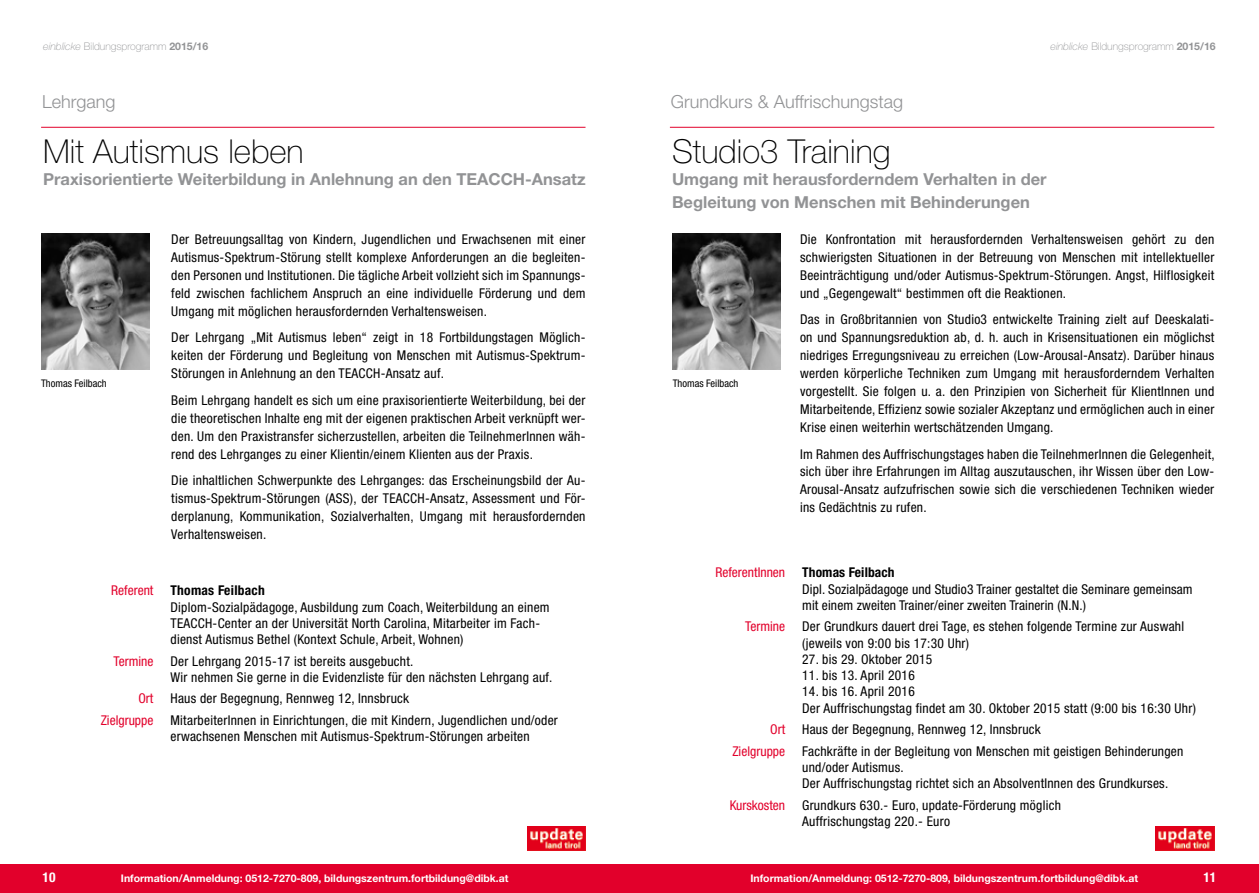
<style>
.page{position:relative;width:1259px;height:893px;background:#fff}
.page>*{position:absolute;margin:0;border:0;box-sizing:border-box;transform-origin:0 0}
.t1{font:100 33px "Helvetica Neue LT Std";color:#000}
.t2{font:300 18px "Helvetica Neue LT Std";color:#929395}
.t3{font:700 16.5px/22.5px "Helvetica Neue LT Std";color:#929395}
.t4{font:condensed 13.5px/18px "Helvetica Neue LT Std";letter-spacing:.02em;color:#000}
.t5{font:condensed 13.5px "Helvetica Neue LT Std";color:#e2002b}
.t6{font:700 condensed 13.5px "Helvetica Neue LT Std";letter-spacing:.01em;color:#000}
.t7{font:700 condensed 13.5px "Helvetica Neue LT Std";color:#fff}
.t8{font:700 10.5px "Helvetica Neue LT Std";color:#fff}
.t9{font:100 10.5px "Helvetica Neue LT Std";color:#929395}
.t10{font:condensed 10.5px "Helvetica Neue LT Std";color:#000}
.s1{font-style:italic}
.s2{font-weight:700}
</style>
<div class="page">
<div style="left:629px;top:864px;width:630px;height:29px;background:#e2002b"></div>
<div style="left:0;top:864px;width:629px;height:29px;background:#e2002b"></div>
<hr style="left:41px;top:127px;width:544px;height:1px;background:#e2002b">
<img style="left:41px;top:234px;width:109px;height:135px">
<img style="left:672px;top:234px;width:108px;height:135px">
<img style="left:527px;top:826px;width:58px;height:24px">
<hr style="left:670px;top:127px;width:544px;height:1px;background:#e2002b">
<img style="left:1155px;top:826px;width:59px;height:24px">
<p class="t9" style="left:43px;top:40px;width:167px"><span class="s1">einblicke</span> Bildungsprogramm <span class="s2">2015/16</span></p>
<p class="t9" style="left:1050px;top:40px;width:167px"><span class="s1">einblicke</span> Bildungsprogramm <span class="s2">2015/16</span></p>
<h2 class="t2" style="left:42px;top:91px;width:75px">Lehrgang</h2>
<h1 class="t1" style="left:43px;top:132px;width:262px">Mit Autismus leben</h1>
<p class="t3" style="left:43px;top:168px;width:544px">Praxisorientierte Weiterbildung in Anlehnung an den TEACCH-Ansatz</p>
<p class="t10" style="left:41px;top:377px;width:67px">Thomas Feilbach</p>
<p class="t4" style="left:171px;top:230px;width:416px;text-align:justify">Der Betreuungsalltag von Kindern, Jugendlichen und Erwachsenen mit einer Autismus-Spektrum-Störung stellt komplexe Anforderungen an die begleiten&shy;den Personen und Institutionen. Die tägliche Arbeit vollzieht sich im Spannungs&shy;feld zwischen fachlichem Anspruch an eine individuelle Förderung und dem Umgang mit möglichen herausfordernden Verhaltensweisen.</p>
<p class="t4" style="left:171px;top:328px;width:416px;text-align:justify">Der Lehrgang „Mit Autismus leben“ zeigt in 18 Fortbildungstagen Möglich&shy;keiten der Förderung und Begleitung von Menschen mit Autismus-Spektrum-Störungen in Anlehnung an den TEACCH-Ansatz auf.</p>
<p class="t4" style="left:171px;top:391px;width:416px;text-align:justify">Beim Lehrgang handelt es sich um eine praxisorientierte Weiterbildung, bei der die theoretischen Inhalte eng mit der eigenen praktischen Arbeit verknüpft wer&shy;den. Um den Praxistransfer sicherzustellen, arbeiten die TeilnehmerInnen wäh&shy;rend des Lehrganges zu einer Klientin/einem Klienten aus der Praxis.</p>
<p class="t4" style="left:171px;top:471px;width:416px;text-align:justify">Die inhaltlichen Schwerpunkte des Lehrganges: das Erscheinungsbild der Au&shy;tismus-Spektrum-Störungen (ASS), der TEACCH-Ansatz, Assessment und För&shy;derplanung, Kommunikation, Sozialverhalten, Umgang mit herausfordernden Verhaltensweisen.</p>
<p class="t5" style="left:111px;top:583px;width:44px">Referent</p>
<p class="t6" style="left:170px;top:582px;width:96px">Thomas Feilbach</p>
<p class="t4" style="left:170px;top:599px;width:381px;line-height:16.2px">Diplom-Sozialpädagoge, Ausbildung zum Coach, Weiterbildung an einem<br>TEACCH-Center an der Universität North Carolina, Mitarbeiter im Fach&shy;dienst Autismus Bethel (Kontext Schule, Arbeit, Wohnen)</p>
<p class="t5" style="left:113px;top:653px;width:41px">Termine</p>
<p class="t4" style="left:170px;top:653px;width:383px;line-height:16.2px">Der Lehrgang 2015-17 ist bereits ausgebucht.<br>Wir nehmen Sie gerne in die Evidenzliste für den nächsten Lehrgang auf.</p>
<p class="t5" style="left:138px;top:691px;width:16px">Ort</p>
<p class="t4" style="left:170px;top:689px;width:240px">Haus der Begegnung, Rennweg 12, Innsbruck</p>
<p class="t5" style="left:101px;top:712px;width:54px">Zielgruppe</p>
<p class="t4" style="left:170px;top:712px;width:389px;line-height:16.2px">MitarbeiterInnen in Einrichtungen, die mit Kindern, Jugendlichen und/oder erwachsenen Menschen mit Autismus-Spektrum-Störungen arbeiten</p>
<h2 class="t2" style="left:671px;top:91px;width:234px">Grundkurs &amp; Auffrischungstag</h2>
<h1 class="t1" style="left:672px;top:132px;width:220px">Studio3 Training</h1>
<p class="t3" style="left:672px;top:168px;width:376px">Umgang mit herausforderndem Verhalten in der<br>Begleitung von Menschen mit Behinderungen</p>
<p class="t10" style="left:673px;top:377px;width:67px">Thomas Feilbach</p>
<p class="t4" style="left:800px;top:230px;width:416px;text-align:justify">Die Konfrontation mit herausfordernden Verhaltensweisen gehört zu den schwierigsten Situationen in der Betreuung von Menschen mit intellektueller Beeinträchtigung und/oder Autismus-Spektrum-Störungen. Angst, Hilflosigkeit und „Gegengewalt“ bestimmen oft die Reaktionen.</p>
<p class="t4" style="left:800px;top:310px;width:416px;text-align:justify">Das in Großbritannien von Studio3 entwickelte Training zielt auf Deeskalati&shy;on und Spannungsreduktion ab, d. h. auch in Krisensituationen ein möglichst niedriges Erregungsniveau zu erreichen (Low-Arousal-Ansatz). Darüber hinaus werden körperliche Techniken zum Umgang mit herausforderndem Verhalten vorgestellt. Sie folgen u. a. den Prinzipien von Sicherheit für KlientInnen und Mitarbeitende, Effizienz sowie sozialer Akzeptanz und ermöglichen auch in einer Krise einen weiterhin wertschätzenden Umgang.</p>
<p class="t4" style="left:800px;top:445px;width:416px;text-align:justify">Im Rahmen des Auffrischungstages haben die TeilnehmerInnen die Gelegenheit, sich über ihre Erfahrungen im Alltag auszutauschen, ihr Wissen über den Low-Arousal-Ansatz aufzufrischen sowie sich die verschiedenen Techniken wieder ins Gedächtnis zu rufen.</p>
<p class="t5" style="left:715px;top:565px;width:71px">ReferentInnen</p>
<p class="t6" style="left:802px;top:564px;width:94px">Thomas Feilbach</p>
<p class="t4" style="left:802px;top:581px;width:392px;line-height:16.2px">Dipl. Sozialpädagoge und Studio3 Trainer gestaltet die Seminare gemeinsam mit einem zweiten Trainer/einer zweiten Trainerin (N.N.)</p>
<p class="t5" style="left:745px;top:619px;width:41px">Termine</p>
<p class="t4" style="left:802px;top:618px;width:383px;line-height:16.2px">Der Grundkurs dauert drei Tage, es stehen folgende Termine zur Auswahl (jeweils von 9:00 bis 17:30 Uhr)</p>
<p class="t4" style="left:802px;top:650px;width:132px">27. bis 29. Oktober 2015</p>
<p class="t4" style="left:802px;top:666px;width:114px">11. bis 13. April 2016</p>
<p class="t4" style="left:802px;top:683px;width:395px;line-height:16.2px">14. bis 16. April 2016<br>Der Auffrischungstag findet am 30. Oktober 2015 statt (9:00 bis 16:30 Uhr)</p>
<p class="t5" style="left:770px;top:721px;width:16px">Ort</p>
<p class="t4" style="left:802px;top:720px;width:240px">Haus der Begegnung, Rennweg 12, Innsbruck</p>
<p class="t5" style="left:732px;top:743px;width:54px">Zielgruppe</p>
<p class="t4" style="left:802px;top:743px;width:383px;line-height:16.2px">Fachkräfte in der Begleitung von Menschen mit geistigen Behinderungen und/oder Autismus.<br>Der Auffrischungstag richtet sich an AbsolventInnen des Grundkurses.</p>
<p class="t5" style="left:729px;top:797px;width:57px">Kurskosten</p>
<p class="t4" style="left:802px;top:797px;width:260px;line-height:16.2px">Grundkurs 630.- Euro, update-Förderung möglich<br>Auffrischungstag 220.- Euro</p>
<p class="t7" style="left:43px;top:869px;width:14px">10</p>
<p class="t7" style="left:1203px;top:869px;width:14px">11</p>
<p class="t8" style="left:121px;top:872px;width:389px">Information/Anmeldung: 0512-7270-809, bildungszentrum.fortbildung@dibk.at</p>
<p class="t8" style="left:750px;top:872px;width:389px">Information/Anmeldung: 0512-7270-809, bildungszentrum.fortbildung@dibk.at</p>
</div>
